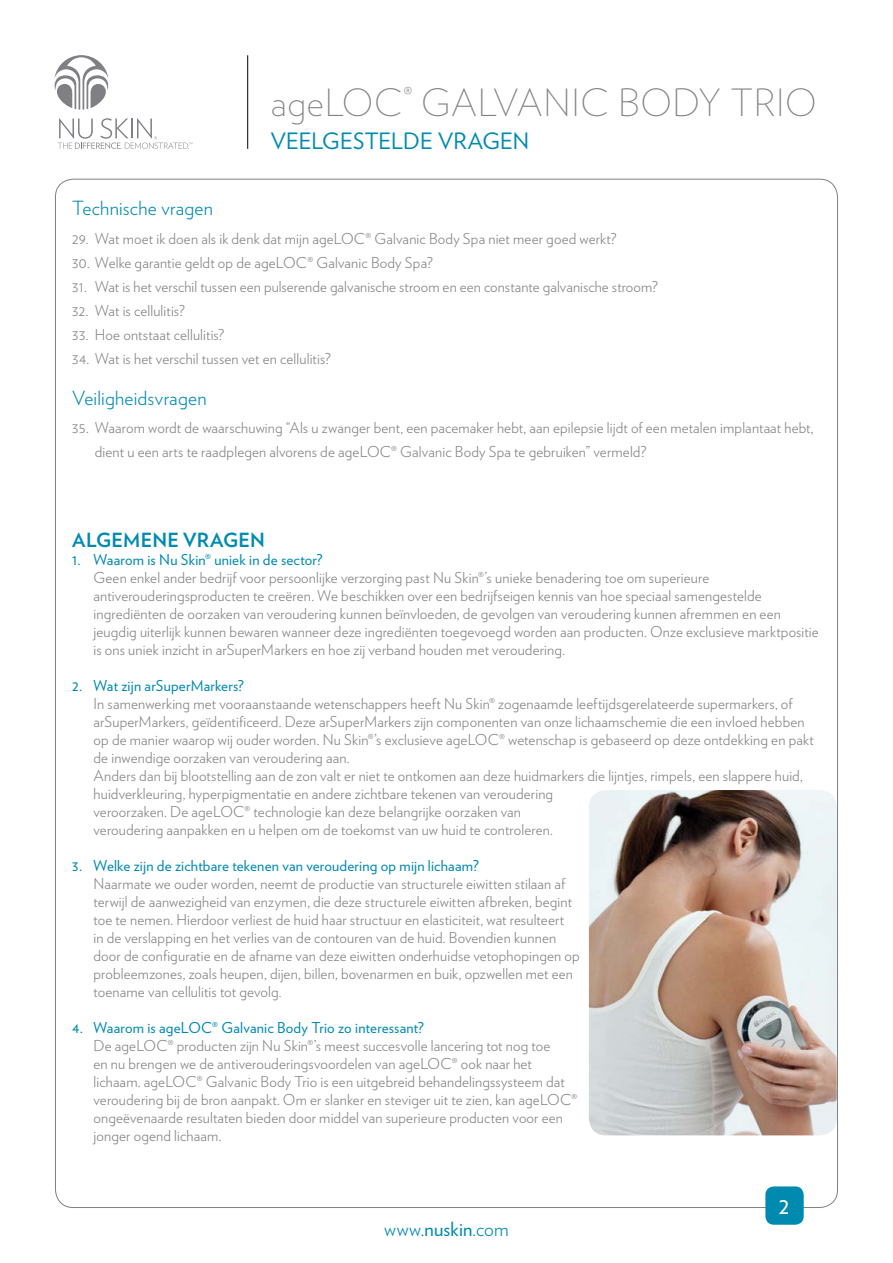
<style>
.page{position:relative;width:893px;height:1263px;background:#fff}
.page>*{position:absolute;margin:0;border:0;box-sizing:border-box;transform-origin:0 0}
.t1{font:200 37.5px "Verlag";letter-spacing:.01em;color:#807f83}
.t2{font:24px "Verlag";color:#fff}
.t3{font:22.5px "Verlag";letter-spacing:.005em;color:#008ab0}
.t4{font:300 19.5px "Verlag";letter-spacing:.01em;color:#008ab0}
.t5{font:700 19.5px "Verlag";letter-spacing:.015em;color:#008ab0}
.t6{font:300 15px/18px "Verlag";letter-spacing:.01em;color:#807f83}
.t7{font:15px "Verlag";letter-spacing:.01em;color:#008ab0}
.s1{font-weight:400}
</style>
<div class="page">
<svg style="left:58px;top:118px;width:134px;height:31px"></svg>
<svg style="left:54px;top:55px;width:55px;height:55px"></svg>
<hr style="left:247px;top:55px;width:1px;height:94px;background:#000">
<div style="left:765px;top:1186px;width:39px;height:39px;background:#008ab0;border-radius:9px"></div>
<img style="left:589px;top:790px;width:248px;height:345px">
<h1 class="t1" style="left:271px;top:75px;width:543px">AGELOC<sup>®</sup> GALVANIC BODY TRIO</h1>
<h3 class="t3" style="left:271px;top:124px;width:260px">Veelgestelde vragen</h3>
<h3 class="t4" style="left:72px;top:194px;width:142px">Technische vragen</h3>
<p class="t6" style="left:72px;top:228px;width:546px">29. Wat moet ik doen als ik denk dat mijn ageLOC® Galvanic Body Spa niet meer goed werkt?</p>
<p class="t6" style="left:72px;top:252px;width:362px">30. Welke garantie geldt op de ageLOC® Galvanic Body Spa?</p>
<p class="t6" style="left:72px;top:276px;width:587px">31. Wat is het verschil tussen een pulserende galvanische stroom en een constante galvanische stroom?</p>
<p class="t6" style="left:72px;top:300px;width:114px">32. Wat is cellulitis?</p>
<p class="t6" style="left:72px;top:324px;width:154px">33. Hoe ontstaat cellulitis?</p>
<p class="t6" style="left:72px;top:348px;width:260px">34. Wat is het verschil tussen vet en cellulitis?</p>
<h3 class="t4" style="left:72px;top:383px;width:136px">Veiligheidsvragen</h3>
<p class="t6" style="left:95px;top:414px;width:720px;line-height:24px;text-indent:-22px">35. Waarom wordt de waarschuwing “Als u zwanger bent, een pacemaker hebt, aan epilepsie lijdt of een metalen implantaat hebt, dient u een arts te raadplegen alvorens de ageLOC® Galvanic Body Spa te gebruiken” vermeld?</p>
<h3 class="t5" style="left:72px;top:525px;width:194px">ALGEMENE VRAGEN</h3>
<p class="t7" style="left:72px;top:548px;width:252px">1. Waarom is N u Skin® uniek in de sector?</p>
<p class="t6" style="left:94px;top:568px;width:727px">Geen enkel ander bedrijf voor persoonlijke verzorging past Nu Skin®’s unieke benadering toe om superieure antiverouderingsproducten te creëren. We beschikken over een bedrijfseigen kennis van hoe speciaal samengestelde ingrediënten de oorzaken van veroudering kunnen beïnvloeden, de gevolgen van veroudering kunnen afremmen en een jeugdig uiterlijk kunnen bewaren wanneer deze ingrediënten toegevoegd worden aan producten. Onze exclusieve marktpositie is ons uniek inzicht in arSuperMarkers en hoe zij verband houden met veroudering.</p>
<p class="t7" style="left:72px;top:674px;width:173px">2. Wat zijn arSuperMarkers?</p>
<p class="t6" style="left:94px;top:694px;width:722px">In samenwerking met vooraanstaande wetenschappers heeft Nu Skin® zogenaamde leeftijdsgerelateerde supermarkers, of arSuperMarkers, geïdentificeerd. Deze arSuperMarkers zijn componenten van onze lichaamschemie die een invloed hebben op de manier waarop wij ouder worden. Nu Skin®’s exclusieve ageLOC® wetenschap is gebaseerd op deze ontdekking en pakt de inwendige oorzaken van veroudering aan.<br>Anders dan bij blootstelling aan de zon valt er niet te ontkomen aan deze huidmarkers die lijntjes, rimpels, een slappere huid, huidverkleuring, hyperpigmentatie en andere zichtbare tekenen van veroudering<br>veroorzaken. De ageLOC® technologie kan deze belangrijke oorzaken van<br>veroudering aanpakken en u helpen om de toekomst van uw huid te controleren.</p>
<p class="t7" style="left:72px;top:854px;width:408px">3. Welke zijn de zichtbare tekenen van veroudering op mijn lichaam?</p>
<p class="t6" style="left:94px;top:874px;width:488px">Naarmate we ouder worden, neemt de productie van structurele eiwitten stilaan af terwijl de aanwezigheid van enzymen, die deze structurele eiwitten afbreken, begint toe te nemen. Hierdoor verliest de huid haar structuur en elasticiteit, wat resulteert<br>in de verslapping en het verlies van de contouren van de huid. Bovendien kunnen door de configuratie en de afname van deze eiwitten onderhuidse vetophopingen op probleemzones, zoals heupen, dijen, billen, bovenarmen en buik, opzwellen met een toename van cellulitis tot gevolg.</p>
<p class="t7" style="left:72px;top:1016px;width:353px">4. Waarom is ageLOC® Galvanic Body Trio zo interessant?</p>
<p class="t6" style="left:94px;top:1036px;width:485px">De ageLOC® producten zijn Nu Skin®’s meest succesvolle lancering tot nog toe<br>en nu brengen we de antiverouderingsvoordelen van ageLOC® ook naar het lichaam. ageLOC® Galvanic Body Trio is een uitgebreid behandelingssysteem dat veroudering bij de bron aanpakt. Om er slanker en steviger uit te zien, kan ageLOC® ongeëvenaarde resultaten bieden door middel van superieure producten voor een jonger ogend lichaam.</p>
<h3 class="t4" style="left:384px;top:1215px;width:126px">www.<span class="s1">nuskin</span>.com</h3>
<h2 class="t2" style="left:779px;top:1187px;width:12px">2</h2>
</div>
